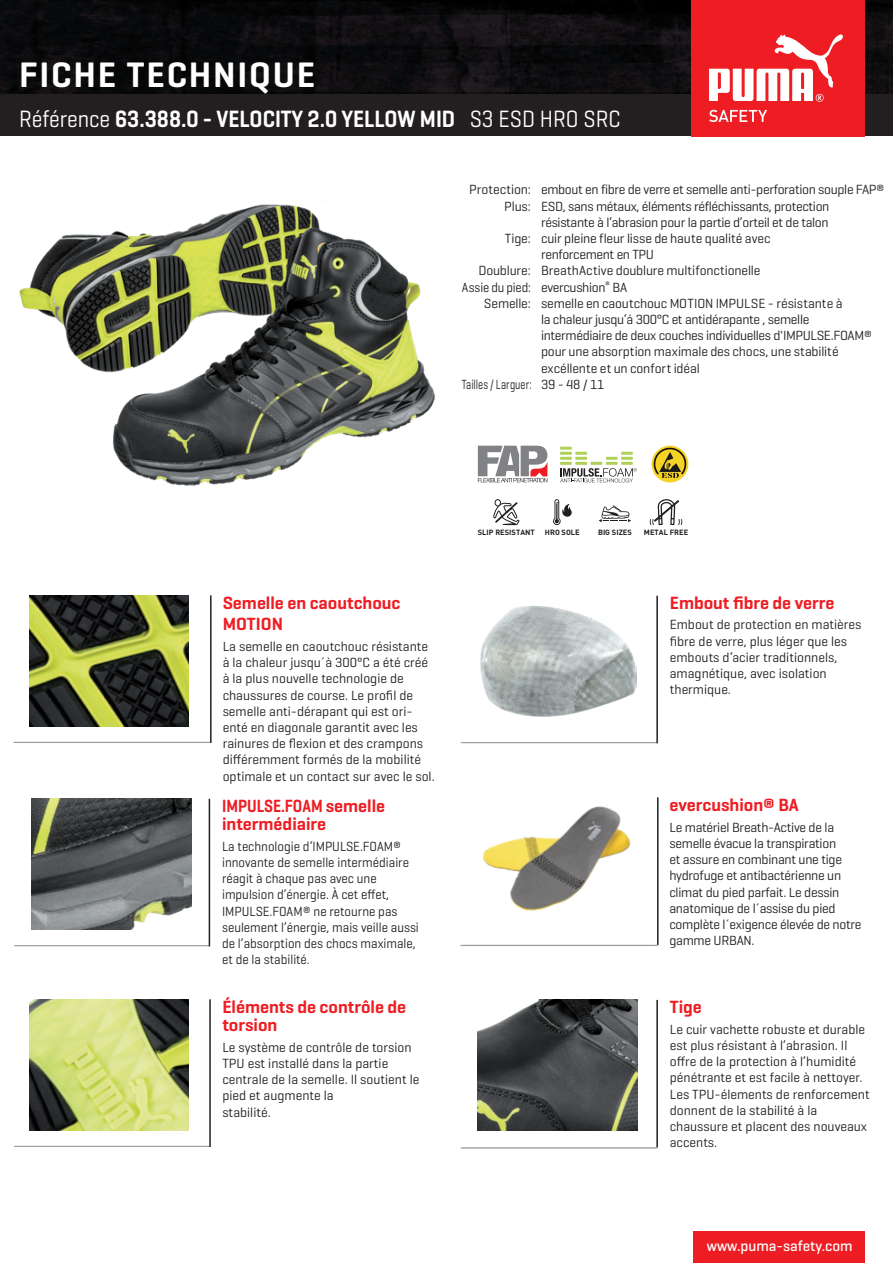
<style>
.page{position:relative;width:893px;height:1263px;background:#fff}
.page>*{position:absolute;margin:0;border:0;box-sizing:border-box;transform-origin:0 0}
.t1{font:600 36px "Geogrotesque";letter-spacing:.05em;color:#fff}
.t2{font:600 24px "Geogrotesque";color:#fff;scale:.9 1}
.t3{font:600 18px/21.6px "Geogrotesque";color:#ee1d23}
.t4{font:600 18px/18px "Geogrotesque";color:#ee1d23;scale:.87 1}
.t5{font:500 15px "Geogrotesque";color:#fff}
.t6{font:13.5px/16.2px "Geogrotesque";color:#231f20}
.t7{font:13.5px "Geogrotesque";letter-spacing:-.025em;color:#231f20}
.t8{font:13.5px/16.2px "Geogrotesque";color:#231f20;scale:.95 1}
.t9{font:13.5px/16.2px "Geogrotesque";letter-spacing:-.02em;color:#231f20}
.t10{font:13.5px "Geogrotesque";letter-spacing:-.025em;color:#231f20;scale:.93 1}
.t11{font:13.5px "Geogrotesque";color:#231f20;scale:.75 1}
.t12{font:700 7.5px "FFDI Nfor PUMA";color:#231f20}
.s1{font-weight:400}
</style>
<div class="page">
<img style="left:0;top:0;width:893px;height:95px">
<hr style="left:13px;top:741px;width:198px;height:2px;background:#231f20">
<hr style="left:210px;top:595px;width:2px;height:148px;background:#231f20">
<hr style="left:14px;top:1145px;width:197px;height:2px;background:#231f20">
<hr style="left:209px;top:999px;width:2px;height:148px;background:#231f20">
<hr style="left:460px;top:945px;width:198px;height:1px;background:#231f20">
<hr style="left:657px;top:797px;width:1px;height:148px;background:#231f20">
<hr style="left:460px;top:742px;width:198px;height:1px;background:#231f20">
<hr style="left:656px;top:596px;width:2px;height:147px;background:#231f20">
<hr style="left:14px;top:945px;width:196px;height:1px;background:#231f20">
<hr style="left:209px;top:799px;width:1px;height:147px;background:#231f20">
<hr style="left:460px;top:1147px;width:198px;height:2px;background:#231f20">
<hr style="left:656px;top:1000px;width:2px;height:147px;background:#231f20">
<img style="left:32px;top:798px;width:159px;height:131px">
<img style="left:19px;top:204px;width:416px;height:282px">
<img style="left:483px;top:806px;width:148px;height:105px">
<img style="left:478px;top:1000px;width:159px;height:131px">
<div style="left:0;top:95px;width:893px;height:41px;background:#231f20"></div>
<div style="left:691px;top:0;width:173px;height:136px;background:#ee1d23"></div>
<div style="left:693px;top:1232px;width:171px;height:31px;background:#ee1d23"></div>
<svg style="left:709px;top:110px;width:58px;height:12px"></svg>
<svg style="left:709px;top:34px;width:134px;height:68px"></svg>
<img style="left:29px;top:595px;width:159px;height:131px">
<img style="left:480px;top:605px;width:157px;height:112px">
<svg style="left:599px;top:505px;width:32px;height:17px"></svg>
<svg style="left:649px;top:499px;width:34px;height:26px"></svg>
<svg style="left:553px;top:499px;width:19px;height:26px"></svg>
<svg style="left:478px;top:446px;width:69px;height:36px"></svg>
<div style="left:652px;top:446px;width:36px;height:36px;background:#f4d226;border-radius:50%"></div>
<svg style="left:653px;top:447px;width:33px;height:31px"></svg>
<svg style="left:493px;top:499px;width:27px;height:26px"></svg>
<svg style="left:560px;top:447px;width:77px;height:35px"></svg>
<img style="left:29px;top:999px;width:160px;height:131px">
<h1 class="t1" style="left:19px;top:52px;width:298px">FICHE TECHNIQUE</h1>
<h2 class="t2" style="left:19px;top:104px;width:669px"><span class="s1">Référence</span> 63.388.0 - VELOCITY 2.0 YELLOW MID <span class="s1">S3 ESD HRO SRC</span></h2>
<p class="t7" style="left:469px;top:181px;width:417px">Protection: embout en fibre de verre et semelle anti-perforation souple FAP®</p>
<p class="t7" style="left:504px;top:198px;width:327px">Plus: ESD, sans métaux, éléments réfléchissants, protection</p>
<p class="t7" style="left:541px;top:214px;width:289px">résistante à l‘abrasion pour la partie d’orteil et de talon</p>
<p class="t6" style="left:505px;top:230px;width:267px">Tige: cuir pleine fleur lisse de haute qualité avec</p>
<p class="t7" style="left:541px;top:246px;width:115px">renforcement en TPU</p>
<p class="t6" style="left:478px;top:262px;width:284px">Doublure: BreathActive doublure multifonctionelle</p>
<p class="t10" style="left:462px;top:279px;width:179px">Assie du pied: evercushion<sup>®</sup> BA</p>
<p class="t6" style="left:484px;top:295px;width:360px">Semelle: semelle en caoutchouc MOTION IMPULSE - résistante à</p>
<p class="t7" style="left:541px;top:311px;width:270px">la chaleur jusqu‘á 300°C et antidérapante , semelle</p>
<p class="t7" style="left:541px;top:327px;width:333px">intermédiaire de deux couches individuelles d'IMPULSE.FOAM®</p>
<p class="t6" style="left:541px;top:343px;width:299px">pour une absorption maximale des chocs, une stabilité</p>
<p class="t6" style="left:541px;top:360px;width:160px">excéllente et un confort idéal</p>
<p class="t11" style="left:462px;top:376px;width:192px">Tailles / Larguer: 39 - 48 / 11</p>
<h3 class="t3" style="left:223px;top:592px;width:179px">Semelle en caoutchouc<br>MOTION</h3>
<p class="t6" style="left:223px;top:638px;width:214px">La semelle en caoutchouc résistante à la chaleur jusqu´à 300°C a été créé à la plus nouvelle technologie de chaussures de course. Le profil de semelle anti-dérapant qui est ori&shy;enté en diagonale garantit avec les rainures de flexion et des crampons différemment formés de la mobilité optimale et un contact sur avec le sol.</p>
<h3 class="t4" style="left:222px;top:797px;width:189px">IMPULSE.FOAM semelle intermédiaire</h3>
<p class="t8" style="left:222px;top:838px;width:209px">La technologie d‘IMPULSE.FOAM® innovante de semelle intermédiaire réagit à chaque pas avec une impulsion d’énergie. À cet effet,<br>IMPULSE.FOAM® ne retourne pas seulement l’énergie, mais veille aussi de l’absorption des chocs maximale, et de la stabilité.</p>
<h3 class="t3" style="left:222px;top:998px;width:185px;line-height:18px">Éléments de contrôle de torsion</h3>
<p class="t6" style="left:222px;top:1038px;width:199px">Le système de contrôle de torsion<br>TPU est installé dans la partie centrale de la semelle. Il soutient le pied et augmente la<br>stabilité.</p>
<p class="t12" style="left:478px;top:526px;width:58px">SLIP RESISTANT</p>
<p class="t12" style="left:545px;top:526px;width:36px">HRO SOLE</p>
<p class="t12" style="left:598px;top:526px;width:35px">BIG SIZES</p>
<p class="t12" style="left:644px;top:526px;width:46px">METAL FREE</p>
<h3 class="t3" style="left:670px;top:592px;width:166px">Embout fibre de verre</h3>
<p class="t6" style="left:670px;top:616px;width:193px">Embout de protection en matières fibre de verre, plus léger que les embouts d‘acier traditionnels, amagnétique, avec isolation thermique.</p>
<h3 class="t3" style="left:669px;top:794px;width:131px">evercushion® BA</h3>
<p class="t9" style="left:669px;top:819px;width:194px">Le matériel Breath-Active de la semelle évacue la transpiration<br>et assure en combinant une tige hydrofuge et antibactérienne un climat du pied parfait. Le dessin anatomique de l´assise du pied complète l´exigence élevée de notre gamme URBAN.</p>
<h3 class="t3" style="left:670px;top:996px;width:34px">Tige</h3>
<p class="t6" style="left:670px;top:1021px;width:201px">Le cuir vachette robuste et durable est plus résistant à l’abrasion. Il offre de la protection à l’humidité pénétrante et est facile à nettoyer.<br>Les TPU-élements de renforcement donnent de la stabilité à la chaussure et placent des nouveaux accents.</p>
<p class="t5" style="left:707px;top:1236px;width:147px">www.puma-safety.com</p>
</div>
